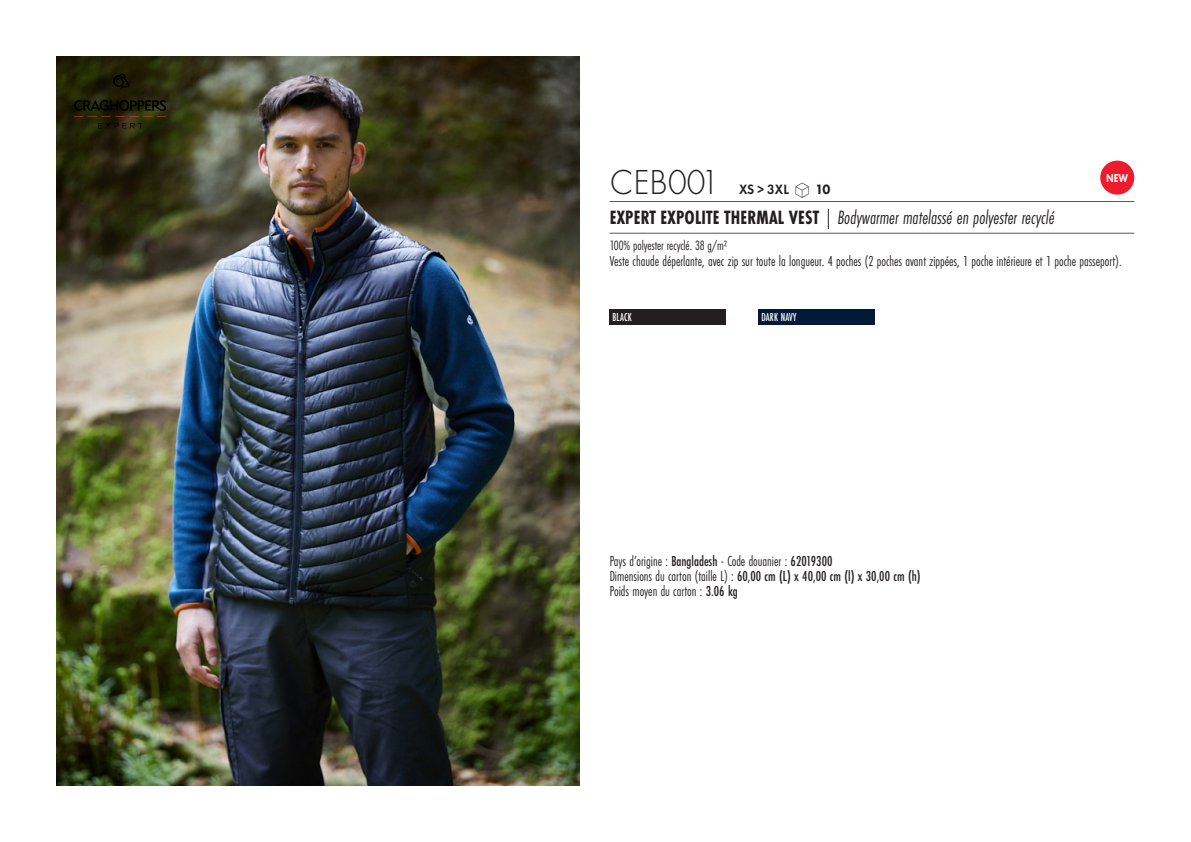
<style>
.page{position:relative;width:1191px;height:842px;background:#fff}
.page>*{position:absolute;margin:0;border:0;box-sizing:border-box;transform-origin:0 0}
.t1{font:300 36px "Futura PT";letter-spacing:.005em;color:#231f20;scale:.95 1}
.t2{font:italic 20px "Futura PT Cond";color:#231f20;scale:.95 1}
.t3{font:15px "Futura PT Cond";color:#231f20;scale:.95 1}
.t4{font:500 15px "Futura PT Cond";color:#231f20;scale:.95 1}
.grammage_2020{font:14px "Futura PT Cond";letter-spacing:-.005em;color:#231f20;scale:.95 1}
.t5{font:600 14px "Futura PT";color:#231f20;scale:.95 1}
.Coloris_nuancier_bla{font:500 12px "Futura PT Cond";letter-spacing:.01em;color:#fff;scale:.9 1}
.nuancier_bloc_packsh{font:800 12px "Futura PT";color:#fff;scale:.8 1}
.s1{font-family:"Linotype Shapeshifter";font-weight:400;font-size:20px}
.s2{font-weight:800}
.s3{font-weight:700;font-style:normal}
.s4{font-weight:500}
.s5{font-weight:400}
</style>
<div class="page">
<img style="left:57px;top:57px;width:522px;height:728px">
<svg style="left:98px;top:123px;width:44px;height:5px"></svg>
<svg style="left:74px;top:74px;width:92px;height:43px;background:#1f1e07"></svg>
<div style="left:609px;top:309px;width:117px;height:16px;background:#231f20"></div>
<div style="left:758px;top:309px;width:116px;height:16px;background:#021937"></div>
<div style="left:1100px;top:161px;width:34px;height:34px;background:#ee1b2d;border-radius:50%"></div>
<hr style="left:609px;top:201px;width:525px;height:1px;background:#57585a">
<hr style="left:609px;top:233px;width:525px;height:1px;background:#57585a">
<p class="t1" style="left:610px;top:162px;width:117px">CEB001</p>
<p class="nuancier_bloc_packsh" style="left:1106px;top:171px;width:29px">NEW</p>
<p class="t5" style="left:739px;top:181px;width:98px">XS &gt; 3XL <span class="s1">S</span> <span class="s2">10</span></p>
<p class="t2" style="left:610px;top:206px;width:470px"><span class="s3">EXPERT EXPOLITE THERMAL VEST</span> | Bodywarmer matelassé en polyester recyclé</p>
<p class="grammage_2020" style="left:609px;top:238px;width:125px">100% polyester recyclé. 38 g/m2</p>
<p class="t3" style="left:609px;top:253px;width:540px">Veste chaude déperlante, avec zip sur toute la longueur. 4 poches (2 poches avant zippées, 1 poche intérieure et 1 poche passeport).</p>
<p class="Coloris_nuancier_bla" style="left:612px;top:310px;width:23px">BLACK</p>
<p class="Coloris_nuancier_bla" style="left:761px;top:310px;width:40px">DARK NAVY</p>
<p class="t3" style="left:609px;top:552px;width:236px">Pays d’origine : <span class="s4">Bangladesh</span> - Code douanier : <span class="s4">62019300</span></p>
<p class="t4" style="left:609px;top:567px;width:329px"><span class="s5">Dimensions du carton (taille L) :</span> 60,00 cm (L) x 40,00 cm (l) x 30,00 cm (h)</p>
<p class="t3" style="left:609px;top:582px;width:136px">Poids moyen du carton : <span class="s4">3.06 kg</span></p>
</div>
